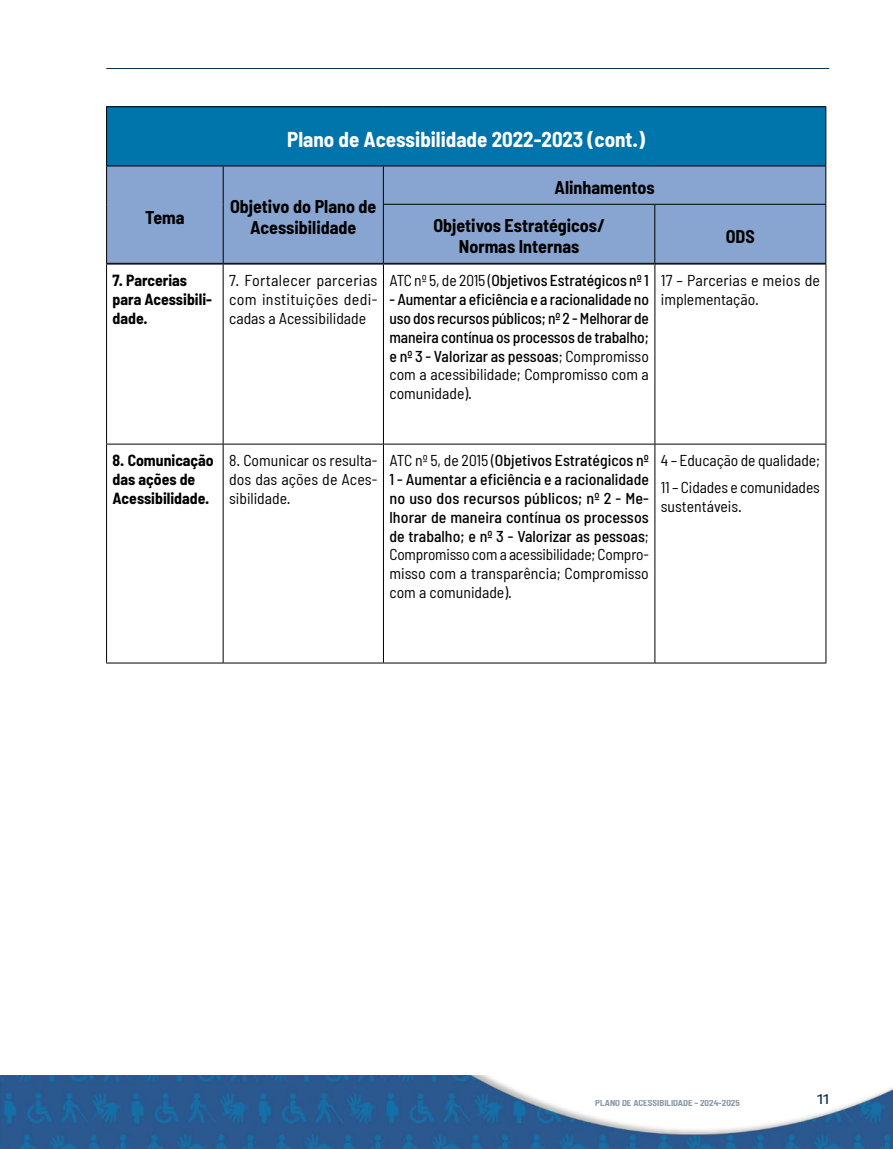
<style>
.page{position:relative;width:893px;height:1149px;background:#fff}
.page>*{position:absolute;margin:0;border:0;box-sizing:border-box;transform-origin:0 0}
.t1{font:700 semi-condensed 21px "Barlow";color:#fff}
.t2{font:700 semi-condensed 18px/20.7px "Barlow";color:#000;text-align:center}
.t3{font:500 semi-condensed 15.75px/18.9px "Barlow";color:#000;text-align:justify}
.t4{font:semi-condensed 15.75px/18.9px "Barlow";color:#000;text-align:justify}
.t5{font:700 semi-condensed 15.75px/18.9px "Barlow";color:#000}
.t6{font:500 13.5px "Daxline Pro";color:#0c2f4d}
.t7{font:700 semi-condensed 9px "Barlow";color:#0c2f4d}
.s1{font-weight:400}
</style>
<div class="page">
<img style="left:0;top:1075px;width:893px;height:73px">
<hr style="left:106px;top:68px;width:723px;height:1px;background:#0c2f4d">
<div style="left:107px;top:107px;width:719px;height:59px;background:#0075ab"></div>
<div style="left:107px;top:166px;width:718px;height:97px;background:#88a4d1"></div>
<hr style="left:106px;top:106px;width:117px;height:1px;background:#000">
<hr style="left:106px;top:107px;width:1px;height:58px;background:#000">
<hr style="left:223px;top:106px;width:160px;height:1px;background:#000">
<hr style="left:383px;top:106px;width:272px;height:1px;background:#000">
<hr style="left:655px;top:106px;width:171px;height:1px;background:#000">
<hr style="left:825px;top:107px;width:1px;height:58px;background:#000">
<hr style="left:106px;top:165px;width:117px;height:1px;background:#000">
<hr style="left:106px;top:166px;width:1px;height:38px;background:#000">
<hr style="left:223px;top:165px;width:160px;height:1px;background:#000">
<hr style="left:223px;top:166px;width:1px;height:38px;background:#000">
<hr style="left:106px;top:204px;width:1px;height:59px;background:#000">
<hr style="left:223px;top:204px;width:1px;height:59px;background:#000">
<hr style="left:383px;top:165px;width:272px;height:1px;background:#000">
<hr style="left:383px;top:166px;width:1px;height:38px;background:#000">
<hr style="left:655px;top:165px;width:171px;height:1px;background:#000">
<hr style="left:825px;top:166px;width:1px;height:38px;background:#000">
<hr style="left:383px;top:204px;width:272px;height:1px;background:#000">
<hr style="left:383px;top:204px;width:1px;height:59px;background:#000">
<hr style="left:655px;top:204px;width:171px;height:1px;background:#000">
<hr style="left:654px;top:204px;width:1px;height:59px;background:#000">
<hr style="left:825px;top:204px;width:1px;height:59px;background:#000">
<hr style="left:106px;top:264px;width:1px;height:179px;background:#000">
<hr style="left:223px;top:264px;width:1px;height:179px;background:#000">
<hr style="left:383px;top:264px;width:1px;height:179px;background:#000">
<hr style="left:654px;top:264px;width:1px;height:179px;background:#000">
<hr style="left:826px;top:264px;width:1px;height:179px;background:#000">
<hr style="left:106px;top:443px;width:117px;height:1px;background:#000">
<hr style="left:106px;top:444px;width:1px;height:218px;background:#000">
<hr style="left:223px;top:443px;width:160px;height:1px;background:#000">
<hr style="left:223px;top:444px;width:1px;height:218px;background:#000">
<hr style="left:383px;top:443px;width:272px;height:1px;background:#000">
<hr style="left:383px;top:444px;width:1px;height:218px;background:#000">
<hr style="left:655px;top:443px;width:171px;height:1px;background:#000">
<hr style="left:654px;top:444px;width:1px;height:218px;background:#000">
<hr style="left:826px;top:444px;width:1px;height:218px;background:#000">
<hr style="left:106px;top:662px;width:117px;height:1px;background:#000">
<hr style="left:223px;top:662px;width:160px;height:1px;background:#000">
<hr style="left:383px;top:662px;width:272px;height:1px;background:#000">
<hr style="left:655px;top:662px;width:171px;height:1px;background:#000">
<hr style="left:106px;top:263px;width:117px;height:1px;background:#000">
<hr style="left:223px;top:263px;width:160px;height:1px;background:#000">
<hr style="left:383px;top:263px;width:272px;height:1px;background:#000">
<hr style="left:655px;top:263px;width:171px;height:1px;background:#000">
<h1 class="t1" style="left:287px;top:126px;width:359px">Plano de Acessibilidade 2022-2023 (cont.)</h1>
<p class="t2" style="left:145px;top:206px;width:41px">Tema</p>
<p class="t2" style="left:230px;top:196px;width:148px">Objetivo do Plano de<br>Acessibilidade</p>
<p class="t2" style="left:433px;top:168px;width:223px;line-height:38.2px;text-align:left;text-indent:121px">Alinhamentos<br>Objetivos Estratégicos/</p>
<p class="t2" style="left:459px;top:236px;width:122px">Normas Internas</p>
<p class="t2" style="left:726px;top:225px;width:31px">ODS</p>
<p class="t5" style="left:113px;top:270px;width:101px">7. Parcerias para Acessibili&shy;dade.</p>
<p class="t4" style="left:229px;top:270px;width:150px">7. Fortalecer parcerias com instituições dedi&shy;cadas a Acessibilidade</p>
<p class="t3" style="left:389px;top:270px;width:261px"><span class="s1">ATC nº 5, de 2015 (</span>Objetivos Estratégicos nº 1</p>
<p class="t3" style="left:389px;top:289px;width:261px">- Aumentar a eficiência e a racionalidade no uso dos recursos públicos; nº 2 - Melhorar de maneira contínua os processos de trabalho; e nº 3 - Valorizar as pessoas<span class="s1">; Compromisso com a acessibilidade; Compromisso com a comunidade).</span></p>
<p class="t4" style="left:661px;top:270px;width:161px">17 – Parcerias e meios de implementação.</p>
<p class="t5" style="left:113px;top:450px;width:103px">8. Comunicação das ações de<br>Acessibilidade.</p>
<p class="t4" style="left:229px;top:450px;width:150px">8. Comunicar os resulta&shy;dos das ações de Aces&shy;sibilidade.</p>
<p class="t3" style="left:389px;top:450px;width:261px"><span class="s1">ATC nº 5, de 2015 (</span>Objetivos Estratégicos nº 1 - Aumentar a eficiência e a racionalidade no uso dos recursos públicos; nº 2 - Me&shy;lhorar de maneira contínua os processos de trabalho; e nº 3 - Valorizar as pessoas<span class="s1">; Compromisso com a acessibilidade; Compro&shy;misso com a transparência; Compromisso com a comunidade).</span></p>
<p class="t4" style="left:661px;top:446px;width:161px;line-height:27.5px">4 – Educação de qualidade;<br>11 – Cidades e comunidades</p>
<p class="t4" style="left:661px;top:496px;width:83px">sustentáveis.</p>
<p class="t7" style="left:595px;top:1097px;width:146px">PLANO DE ACESSIBILIDADE – 2024-2025</p>
<p class="t6" style="left:817px;top:1089px;width:13px">11</p>
</div>
